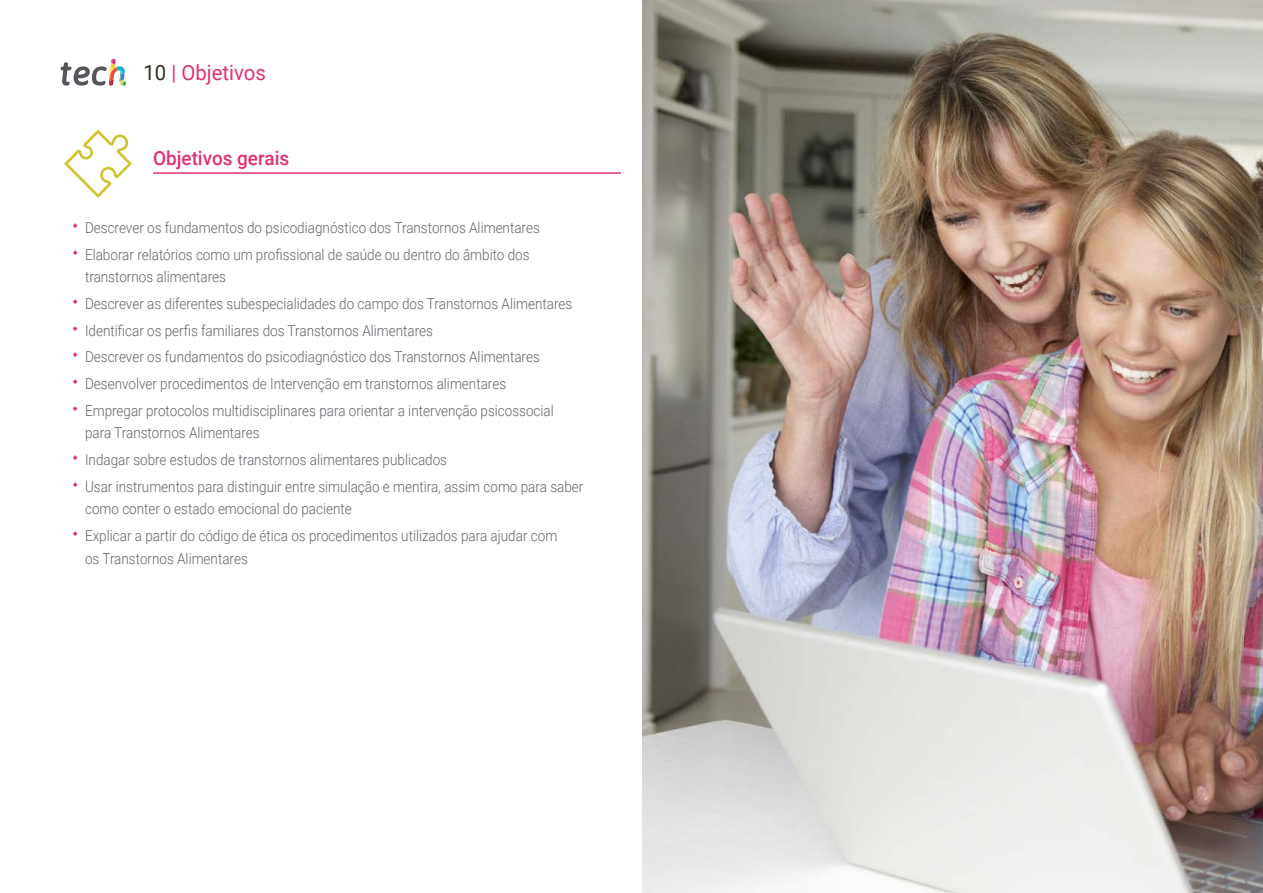
<style>
.page{position:relative;width:1263px;height:893px;background:#fff}
.page>*{position:absolute;margin:0;border:0;box-sizing:border-box;transform-origin:0 0}
.t1{font:21px "Roboto";color:#e03073}
.t2{font:500 19.5px "Roboto";color:#df3174}
.t3{font:300 15px/26.7px "Roboto";color:#61646a;scale:.9 1}
.s1{color:#312e20}
</style>
<div class="page">
<img style="left:642px;top:0;width:621px;height:893px">
<hr style="left:153px;top:173px;width:468px;height:1px;background:#df3174">
<svg style="left:64px;top:130px;width:68px;height:68px"></svg>
<svg style="left:61px;top:59px;width:65px;height:27px"></svg>
<h1 class="t1" style="left:144px;top:57px;width:124px"><span class="s1">10</span> | Objetivos</h1>
<h2 class="t2" style="left:153px;top:144px;width:138px">Objetivos gerais</h2>
<p class="t3" style="left:85px;top:214px;width:507px">Descrever os fundamentos do psicodiagnóstico dos Transtornos Alimentares<br>Elaborar relatórios como um profissional de saúde ou dentro do âmbito dos</p>
<p class="t3" style="left:85px;top:263px;width:543px">transtornos alimentares<br>Descrever as diferentes subespecialidades do campo dos Transtornos Alimentares Identificar os perfis familiares dos Transtornos Alimentares<br>Descrever os fundamentos do psicodiagnóstico dos Transtornos Alimentares Desenvolver procedimentos de Intervenção em transtornos alimentares<br>Empregar protocolos multidisciplinares para orientar a intervenção psicossocial</p>
<p class="t3" style="left:85px;top:419px;width:555px">para Transtornos Alimentares<br>Indagar sobre estudos de transtornos alimentares publicados<br>Usar instrumentos para distinguir entre simulação e mentira, assim como para saber</p>
<p class="t3" style="left:85px;top:495px;width:526px">como conter o estado emocional do paciente<br>Explicar a partir do código de ética os procedimentos utilizados para ajudar com</p>
<p class="t3" style="left:85px;top:544px;width:182px">os Transtornos Alimentares</p>
</div>
